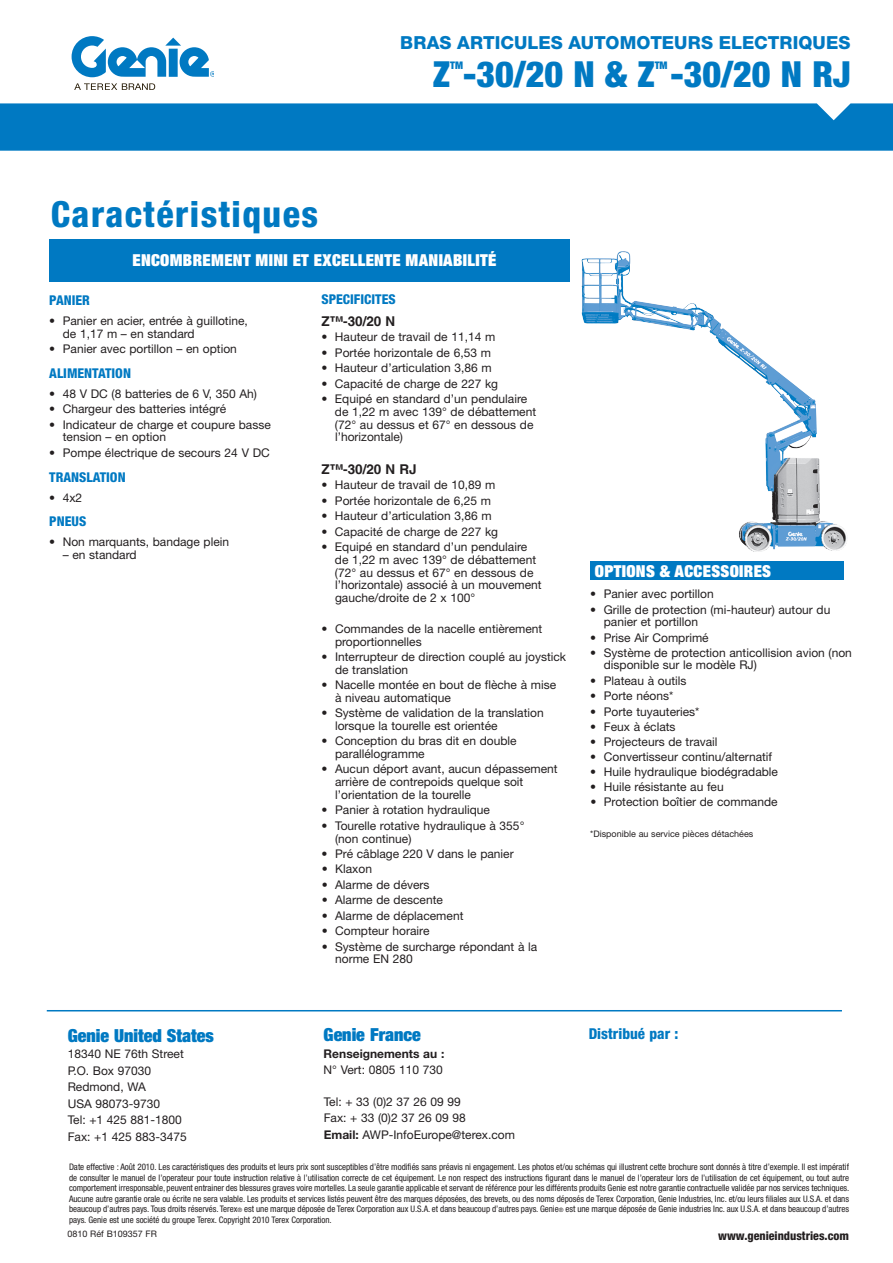
<style>
.page{position:relative;width:893px;height:1263px;background:#fff}
.page>*{position:absolute;margin:0;border:0;box-sizing:border-box;transform-origin:0 0}
.t1{font:900 condensed 36px "Helvetica Neue LT Std";color:#0079c2}
.t2{font:800 condensed 36px "Helvetica Neue LT Std";letter-spacing:.04em;color:#0079c2}
.t3{font:800 18px "Helvetica Neue LT Std";letter-spacing:.005em;color:#0079c2}
.t4{font:900 condensed 18px "Helvetica Neue LT Std";color:#0079c2}
.t5{font:900 condensed 16.5px "Helvetica Neue LT Std";letter-spacing:.02em;color:#fff}
.t6{font:800 condensed 15px "Helvetica Neue LT Std";color:#0079c2}
.t7{font:800 condensed 13.5px "Helvetica Neue LT Std";color:#0079c2}
.t8{font:700 13.5px "Helvetica";color:#231f20}
.t9{font:12px/12.8px "Helvetica Neue LT Std";color:#231f20}
.t10{font:800 condensed 12px "Helvetica Neue LT Std";color:#231f20}
.t11{font:700 12px "Helvetica Neue LT Std";color:#231f20}
.t12{font:900 condensed 10.5px "Helvetica Neue LT Std";color:#0079c2}
.t13{font:condensed 9px/10.5px "Helvetica Neue LT Std";letter-spacing:-.005em;color:#231f20;text-align:justify}
.t14{font:9px "Helvetica Neue LT Std";color:#231f20}
.s1{font-weight:700}
.s2{font-size:6px}
</style>
<div class="page">
<div style="left:0;top:103px;width:893px;height:48px;background:#0079c2"></div>
<div style="left:590px;top:562px;width:254px;height:18px;background:#0079c2"></div>
<div style="left:49px;top:239px;width:521px;height:43px;background:#0079c2"></div>
<svg style="left:72px;top:36px;width:142px;height:41px"></svg>
<svg style="left:74px;top:83px;width:81px;height:7px"></svg>
<img style="left:581px;top:251px;width:219px;height:267px">
<hr style="left:47px;top:1010px;width:795px;height:1px;background:#0079c2">
<h2 class="t3" style="left:400px;top:32px;width:452px">BRAS ARTICULES AUTOMOTEURS ELECTRIQUES</h2>
<h1 class="t2" style="left:51px;top:192px;width:269px">Caractéristiques</h1>
<h1 class="t1" style="left:433px;top:52px;width:419px">Z -30/20 N &amp; Z -30/20 N RJ</h1>
<p class="t12" style="left:450px;top:59px;width:14px">TM</p>
<p class="t12" style="left:655px;top:59px;width:14px">TM</p>
<h3 class="t5" style="left:132px;top:250px;width:20px">ENCOMBREMENT</h3>
<h3 class="t5" style="left:256px;top:250px;width:9px">MINI</h3>
<h3 class="t5" style="left:293px;top:250px;width:49px">ET EXCELLENTE</h3>
<h3 class="t5" style="left:406px;top:250px;width:10px">MANIABILIT</h3>
<h3 class="t5" style="left:488px;top:250px;width:10px">É</h3>
<p class="t7" style="left:49px;top:292px;width:42px">PANIER</p>
<p class="t9" style="left:63px;top:314px;width:187px;text-indent:-14px">• Panier en acier, entrée à guillotine, de 1,17 m – en standard</p>
<p class="t9" style="left:49px;top:342px;width:189px">• Panier avec portillon – en option</p>
<p class="t7" style="left:49px;top:365px;width:83px">ALIMENTATION</p>
<p class="t9" style="left:49px;top:387px;width:209px">• 48 V DC (8 batteries de 6 V, 350 Ah)</p>
<p class="t9" style="left:49px;top:402px;width:178px">• Chargeur des batteries intégré</p>
<p class="t9" style="left:63px;top:418px;width:210px;text-indent:-14px">• Indicateur de charge et coupure basse tension – en option</p>
<p class="t9" style="left:49px;top:446px;width:222px">• Pompe électrique de secours 24 V DC</p>
<p class="t7" style="left:49px;top:468px;width:78px">TRANSLATION</p>
<p class="t9" style="left:49px;top:491px;width:35px">• 4x2</p>
<p class="t7" style="left:49px;top:513px;width:39px">PNEUS</p>
<p class="t9" style="left:49px;top:536px;width:181px">• Non marquants, bandage plein</p>
<p class="t9" style="left:63px;top:548px;width:75px">– en standard</p>
<p class="t7" style="left:321px;top:291px;width:76px">SPECIFICITES</p>
<p class="t8" style="left:321px;top:313px;width:75px">Z™-30/20 N</p>
<p class="t9" style="left:321px;top:330px;width:175px">• Hauteur de travail de 11,14 m</p>
<p class="t9" style="left:321px;top:346px;width:171px">• Portée horizontale de 6,53 m</p>
<p class="t9" style="left:321px;top:361px;width:172px">• Hauteur d’articulation 3,86 m</p>
<p class="t9" style="left:321px;top:377px;width:178px">• Capacité de charge de 227 kg</p>
<p class="t9" style="left:335px;top:392px;width:203px;text-indent:-14px">• Equipé en standard d’un pendulaire de 1,22 m avec 139° de débattement (72° au dessus et 67° en dessous de l’horizontale)</p>
<p class="t8" style="left:321px;top:461px;width:97px">Z™-30/20 N RJ</p>
<p class="t9" style="left:321px;top:478px;width:175px">• Hauteur de travail de 10,89 m</p>
<p class="t9" style="left:321px;top:494px;width:171px">• Portée horizontale de 6,25 m</p>
<p class="t9" style="left:321px;top:509px;width:172px">• Hauteur d’articulation 3,86 m</p>
<p class="t9" style="left:321px;top:525px;width:178px">• Capacité de charge de 227 kg</p>
<p class="t9" style="left:335px;top:540px;width:208px;text-indent:-14px">• Equipé en standard d’un pendulaire de 1,22 m avec 139° de débattement (72° au dessus et 67° en dessous de l’horizontale) associé à un mouvement gauche/droite de 2 x 100°</p>
<p class="t9" style="left:335px;top:622px;width:209px;text-indent:-14px">• Commandes de la nacelle entièrement proportionnelles</p>
<p class="t9" style="left:335px;top:650px;width:233px;text-indent:-14px">• Interrupteur de direction couplé au joystick de translation</p>
<p class="t9" style="left:335px;top:678px;width:223px;text-indent:-14px">• Nacelle montée en bout de flèche à mise à niveau automatique</p>
<p class="t9" style="left:335px;top:706px;width:210px;text-indent:-14px">• Système de validation de la translation lorsque la tourelle est orientée</p>
<p class="t9" style="left:335px;top:734px;width:183px;text-indent:-14px">• Conception du bras dit en double parallélogramme</p>
<p class="t9" style="left:335px;top:762px;width:224px;text-indent:-14px">• Aucun déport avant, aucun dépassement arrière de contrepoids quelque soit l’orientation de la tourelle</p>
<p class="t9" style="left:322px;top:803px;width:170px">• Panier à rotation hydraulique</p>
<p class="t9" style="left:335px;top:819px;width:191px;text-indent:-14px">• Tourelle rotative hydraulique à 355° (non continue)</p>
<p class="t9" style="left:322px;top:847px;width:193px">• Pré câblage 220 V dans le panier</p>
<p class="t9" style="left:322px;top:863px;width:52px">• Klaxon</p>
<p class="t9" style="left:322px;top:878px;width:109px">• Alarme de dévers</p>
<p class="t9" style="left:322px;top:893px;width:123px">• Alarme de descente</p>
<p class="t9" style="left:322px;top:909px;width:143px">• Alarme de déplacement</p>
<p class="t9" style="left:322px;top:924px;width:109px">• Compteur horaire</p>
<p class="t9" style="left:335px;top:940px;width:204px;text-indent:-14px">• Système de surcharge répondant à la norme EN 280</p>
<h3 class="t5" style="left:595px;top:560px;width:178px">OPTIONS &amp; ACCESSOIRES</h3>
<p class="t9" style="left:590px;top:587px;width:125px">• Panier avec portillon</p>
<p class="t9" style="left:604px;top:603px;width:228px;text-indent:-14px">• Grille de protection (mi-hauteur) autour du panier et portillon</p>
<p class="t9" style="left:590px;top:631px;width:120px">• Prise Air Comprimé</p>
<p class="t9" style="left:604px;top:646px;width:250px;text-indent:-14px">• Système de protection anticollision avion (non disponible sur le modèle RJ)</p>
<p class="t9" style="left:590px;top:674px;width:98px">• Plateau à outils</p>
<p class="t9" style="left:590px;top:689px;width:84px">• Porte néons*</p>
<p class="t9" style="left:590px;top:705px;width:111px">• Porte tuyauteries*</p>
<p class="t9" style="left:590px;top:720px;width:87px">• Feux à éclats</p>
<p class="t9" style="left:590px;top:735px;width:129px">• Projecteurs de travail</p>
<p class="t9" style="left:590px;top:750px;width:183px">• Convertisseur continu/alternatif</p>
<p class="t9" style="left:590px;top:765px;width:189px">• Huile hydraulique biodégradable</p>
<p class="t9" style="left:590px;top:780px;width:135px">• Huile résistante au feu</p>
<p class="t9" style="left:590px;top:795px;width:189px">• Protection boîtier de commande</p>
<p class="t14" style="left:590px;top:828px;width:165px">*Disponible au service pièces détachées</p>
<h2 class="t4" style="left:68px;top:1024px;width:148px">GENIE UNITED STATES</h2>
<p class="t9" style="left:68px;top:1045px;width:121px;line-height:16.5px">18340 NE 76th Street<br>P.O. Box 97030<br>Redmond, WA<br>USA 98073-9730<br>Tel: +1 425 881-1800<br>Fax: +1 425 883-3475</p>
<h2 class="t4" style="left:324px;top:1023px;width:99px">GENIE FRANCE</h2>
<p class="t11" style="left:324px;top:1046px;width:122px">Renseignements au :</p>
<p class="t9" style="left:324px;top:1064px;width:121px">N° Vert: 0805 110 730</p>
<p class="t9" style="left:324px;top:1093px;width:193px;line-height:16.5px">Tel: + 33 (0)2 37 26 09 99<br>Fax: + 33 (0)2 37 26 09 98<br><span class="s1">Email:</span> AWP-InfoEurope@terex.com</p>
<p class="t6" style="left:589px;top:1025px;width:91px">Distribué par :</p>
<p class="t13" style="left:69px;top:1162px;width:782px">Date effective : Août 2010. Les caractéristiques des produits et leurs prix sont susceptibles d’être modifiés sans préavis ni engagement. Les photos et/ou schémas qui illustrent cette brochure sont donnés à titre d’exemple. Il est impératif de consulter le manuel de l’operateur pour toute instruction relative à l’utilisation correcte de cet équipement. Le non respect des instructions figurant dans le manuel de l’operateur lors de l’utilisation de cet équipement, ou tout autre comportement irresponsable, peuvent entrainer des blessures graves voire mortelles. La seule garantie applicable et servant de référence pour les différents produits Genie est notre garantie contractuelle validée par nos services techniques.<br>Aucune autre garantie orale ou écrite ne sera valable. Les produits et services listés peuvent être des marques déposées, des brevets, ou des noms déposés de Terex Corporation, Genie Industries, Inc. et/ou leurs filiales aux U.S.A. et dans beaucoup d’autres pays. Tous droits réservés. Terex<span class="s2">®</span> est une marque déposée de Terex Corporation aux U.S.A. et dans beaucoup d’autres pays. Genie<span class="s2">®</span> est une marque déposée de Genie industries Inc. aux U.S.A. et dans beaucoup d’autres pays. Genie est une société du groupe Terex. Copyright 2010 Terex Corporation.</p>
<p class="t14" style="left:68px;top:1228px;width:91px">0810 Réf B109357 FR</p>
<p class="t10" style="left:718px;top:1228px;width:132px">www.genieindustries.com</p>
</div>
